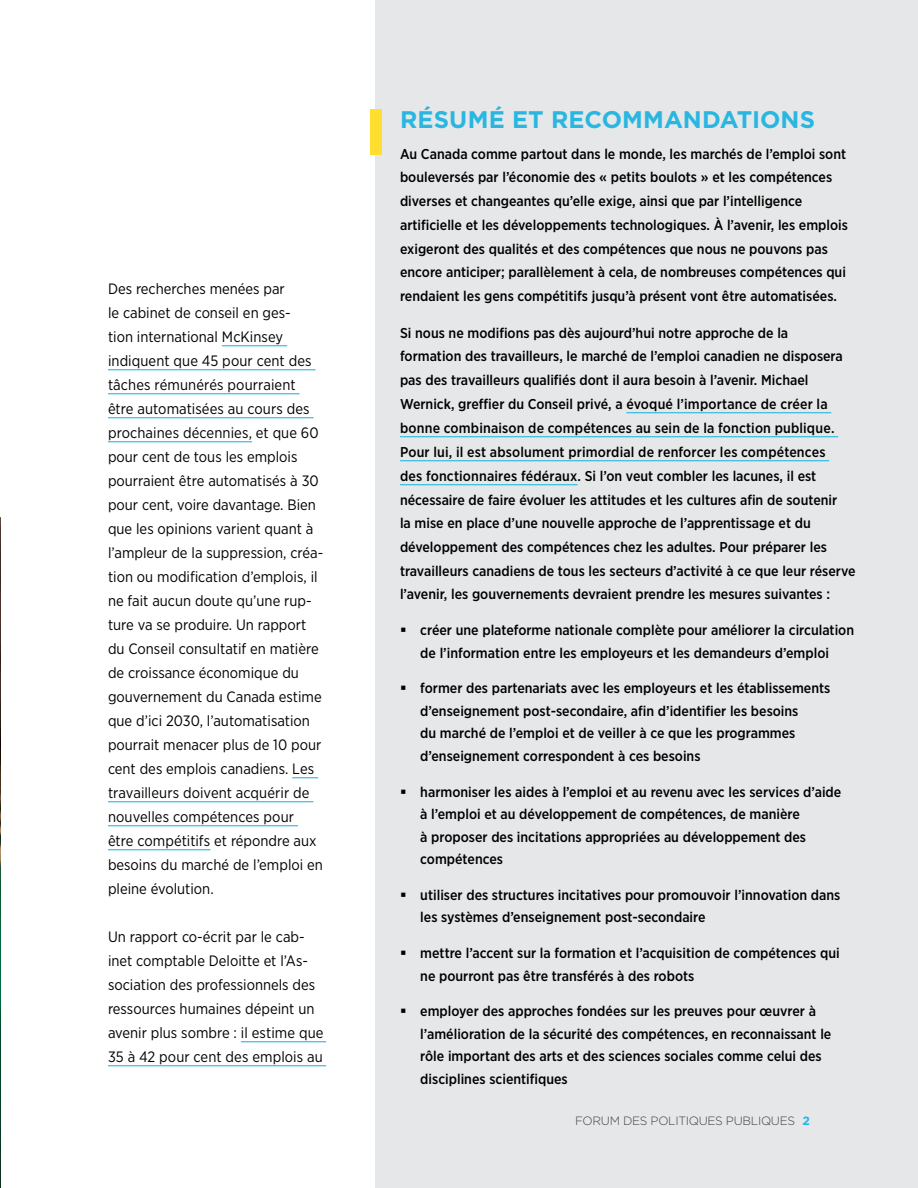
<style>
.page{position:relative;width:918px;height:1188px;background:#fff}
.page>*{position:absolute;margin:0;border:0;box-sizing:border-box;transform-origin:0 0}
.PPF_Heading_2{font:700 24px "Gotham";letter-spacing:.005em;color:#29b7e1}
.PPF_Body{font:15px/24px "Gotham Narrow";color:#000}
.PPF_body_-_intro_tex{font:500 14.25px/22.5px "Gotham Narrow";color:#000}
.t1{font:300 12px "Gotham";letter-spacing:-.025em;color:#414042}
.s1{font-weight:700;color:#29b7e1}
</style>
<div class="page">
<img style="left:0;top:517px;width:1px;height:671px">
<div style="left:375px;top:0;width:543px;height:1188px;background:#e6e7e8"></div>
<hr style="left:626px;top:412px;width:205px;height:1px;background:#29b7e1">
<hr style="left:400px;top:436px;width:438px;height:1px;background:#29b7e1">
<hr style="left:400px;top:460px;width:429px;height:1px;background:#29b7e1">
<hr style="left:400px;top:484px;width:178px;height:1px;background:#29b7e1">
<hr style="left:222px;top:345px;width:65px;height:1px;background:#29b7e1">
<hr style="left:108px;top:369px;width:208px;height:1px;background:#29b7e1">
<hr style="left:108px;top:393px;width:192px;height:1px;background:#29b7e1">
<hr style="left:108px;top:417px;width:206px;height:1px;background:#29b7e1">
<hr style="left:108px;top:441px;width:144px;height:1px;background:#29b7e1">
<svg style="left:292px;top:777px;width:26px;height:1px"></svg>
<hr style="left:108px;top:801px;width:205px;height:1px;background:#29b7e1">
<hr style="left:108px;top:825px;width:190px;height:1px;background:#29b7e1">
<hr style="left:108px;top:849px;width:102px;height:1px;background:#29b7e1">
<hr style="left:241px;top:1041px;width:85px;height:1px;background:#29b7e1">
<hr style="left:108px;top:1065px;width:218px;height:1px;background:#29b7e1">
<div style="left:370px;top:110px;width:12px;height:45px;background:#ffde2f"></div>
<p class="PPF_Body" style="left:108px;top:276px;width:217px">Des recherches menées par<br>le cabinet de conseil en ges-<br>tion international McKinsey indiquent que 45 pour cent des tâches rémunérés pourraient être automatisées au cours des prochaines décennies, et que 60 pour cent de tous les emplois pourraient être automatisés à 30 pour cent, voire davantage. Bien que les opinions varient quant à l’ampleur de la suppression, créa&shy;tion ou modification d’emplois, il ne fait aucun doute qu’une rup&shy;ture va se produire. Un rapport du Conseil consultatif en matière de croissance économique du gouvernement du Canada estime que d’ici 2030, l’automatisation pourrait menacer plus de 10 pour cent des emplois canadiens. Les travailleurs doivent acquérir de nouvelles compétences pour être compétitifs et répondre aux besoins du marché de l’emploi en pleine évolution.</p>
<p class="PPF_Body" style="left:108px;top:924px;width:217px">Un rapport co-écrit par le cab&shy;inet comptable Deloitte et l’As&shy;sociation des professionnels des ressources humaines dépeint un avenir plus sombre : il estime que<br>35 à 42 pour cent des emplois au</p>
<p class="PPF_Heading_2" style="left:400px;top:103px;width:417px">RÉSUMÉ ET RECOMMANDATIONS</p>
<p class="PPF_body_-_intro_tex" style="left:400px;top:142px;width:450px;line-height:23.7px">Au Canada comme partout dans le monde, les marchés de l’emploi sont bouleversés par l’économie des « petits boulots » et les compétences diverses et changeantes qu’elle exige, ainsi que par l’intelligence artificielle et les développements technologiques. À l’avenir, les emplois exigeront des qualités et des compétences que nous ne pouvons pas encore anticiper; parallèlement à cela, de nombreuses compétences qui rendaient les gens compétitifs jusqu’à présent vont être automatisées.</p>
<p class="PPF_body_-_intro_tex" style="left:400px;top:320px;width:457px;line-height:23.9px">Si nous ne modifions pas dès aujourd’hui notre approche de la<br>formation des travailleurs, le marché de l’emploi canadien ne disposera pas des travailleurs qualifiés dont il aura besoin à l’avenir. Michael Wernick, greffier du Conseil privé, a évoqué l’importance de créer la bonne combinaison de compétences au sein de la fonction publique.<br>Pour lui, il est absolument primordial de renforcer les compétences<br>des fonctionnaires fédéraux. Si l’on veut combler les lacunes, il est nécessaire de faire évoluer les attitudes et les cultures afin de soutenir<br>la mise en place d’une nouvelle approche de l’apprentissage et du développement des compétences chez les adultes. Pour préparer les travailleurs canadiens de tous les secteurs d’activité à ce que leur réserve l’avenir, les gouvernements devraient prendre les mesures suivantes :</p>
<p class="PPF_body_-_intro_tex" style="left:420px;top:619px;width:435px">créer une plateforme nationale complète pour améliorer la circulation de l’information entre les employeurs et les demandeurs d’emploi</p>
<p class="PPF_body_-_intro_tex" style="left:420px;top:677px;width:412px">former des partenariats avec les employeurs et les établissements d’enseignement post-secondaire, afin d’identifier les besoins<br>du marché de l’emploi et de veiller à ce que les programmes d’enseignement correspondent à ces besoins</p>
<p class="PPF_body_-_intro_tex" style="left:420px;top:780px;width:423px">harmoniser les aides à l’emploi et au revenu avec les services d’aide à l’emploi et au développement de compétences, de manière<br>à proposer des incitations appropriées au développement des compétences</p>
<p class="PPF_body_-_intro_tex" style="left:420px;top:883px;width:422px">utiliser des structures incitatives pour promouvoir l’innovation dans les systèmes d’enseignement post-secondaire</p>
<p class="PPF_body_-_intro_tex" style="left:420px;top:942px;width:421px">mettre l’accent sur la formation et l’acquisition de compétences qui ne pourront pas être transférés à des robots</p>
<p class="PPF_body_-_intro_tex" style="left:420px;top:1000px;width:413px">employer des approches fondées sur les preuves pour œuvrer à l’amélioration de la sécurité des compétences, en reconnaissant le rôle important des arts et des sciences sociales comme celui des disciplines scientifiques</p>
<p class="t1" style="left:575px;top:1113px;width:236px">FORUM DES POLITIQUES PUBLIQUES <span class="s1">2</span></p>
</div>
